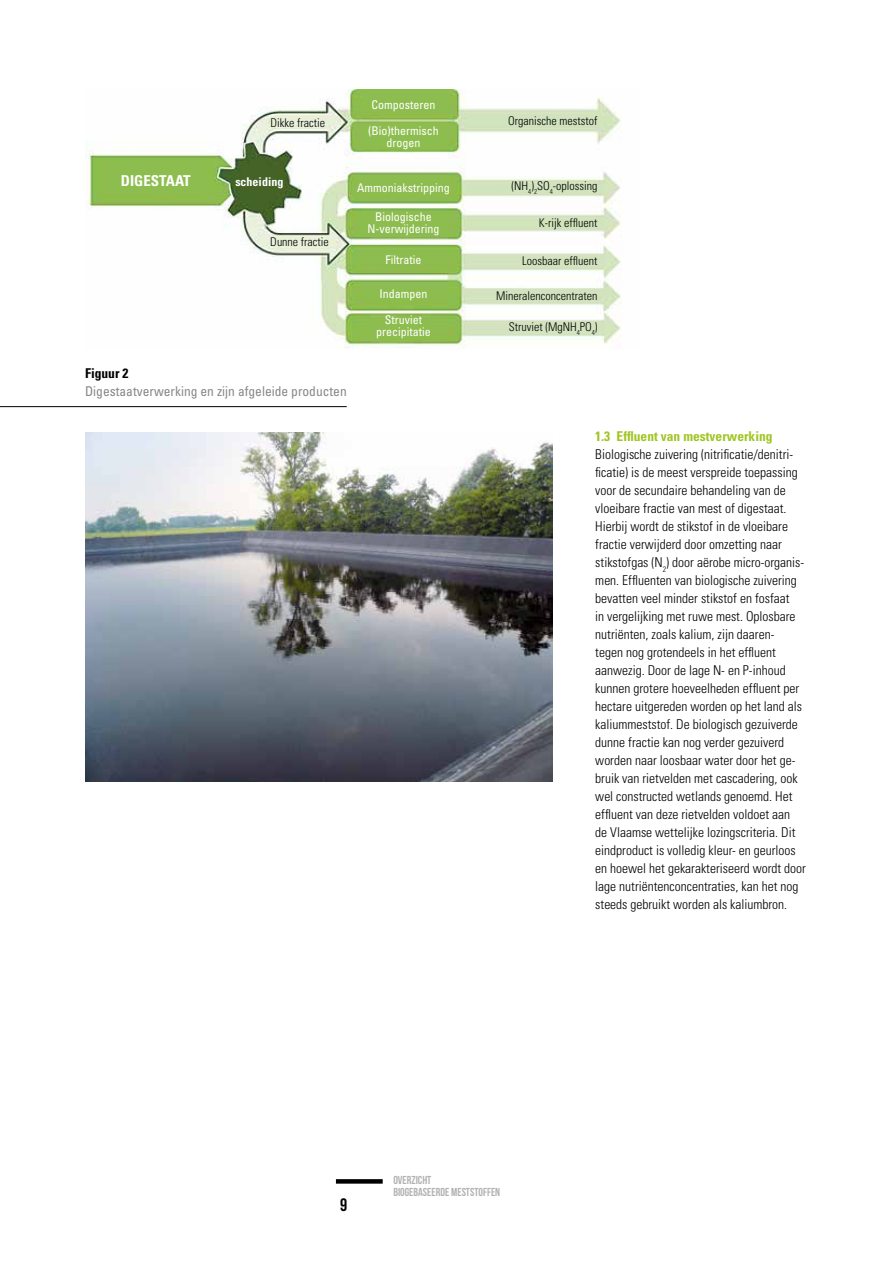
<style>
.page{position:relative;width:893px;height:1263px;background:#fff}
.page>*{position:absolute;margin:0;border:0;box-sizing:border-box;transform-origin:0 0}
.t1{font:18px "Bebas Neue";color:#000}
.t2{font:700 condensed 15px "Univers";color:#fff}
.t3{font:300 condensed 13.5px/18px "Univers";color:#000}
.t4{font:condensed 13.5px "Univers";color:#878787}
.t5{font:700 condensed 13.5px "Univers";color:#a0c522}
.t6{font:700 condensed 13.5px "Univers";color:#000}
.t7{font:300 condensed 12px "Univers";color:#000}
.t8{font:condensed 12px/25.8px "Univers";color:#fff;text-align:center}
.t9{font:700 condensed 12px "Univers";color:#fff}
.t10{font:11.55px/11.6px "Bebas Neue";color:#b3b2b2}
</style>
<div class="page">
<div style="left:336px;top:1179px;width:47px;height:5px;background:#000"></div>
<hr style="left:0;top:406px;width:347px;height:1px;background:#000">
<img style="left:85px;top:90px;width:536px;height:259px">
<img style="left:85px;top:432px;width:468px;height:350px">
<p class="t8" style="left:368px;top:92px;width:72px;text-align:left">Composteren (Bio)thermisch</p>
<p class="t8" style="left:387px;top:130px;width:35px">drogen</p>
<p class="t8" style="left:357px;top:175px;width:94px">Ammoniakstripping</p>
<p class="t8" style="left:368px;top:211px;width:73px;line-height:12px">Biologische<br>N-verwijdering</p>
<p class="t8" style="left:386px;top:247px;width:37px">Filtratie</p>
<p class="t8" style="left:380px;top:281px;width:49px">Indampen<br>Struviet</p>
<p class="t8" style="left:376px;top:319px;width:56px">precipitatie</p>
<p class="t7" style="left:270px;top:115px;width:56px">Dikke fractie</p>
<p class="t7" style="left:508px;top:113px;width:91px">Organische meststof</p>
<p class="t2" style="left:121px;top:171px;width:71px">DIGESTAAT</p>
<p class="t9" style="left:235px;top:174px;width:49px">scheiding</p>
<p class="t7" style="left:512px;top:179px;width:87px">(NH<sub>4</sub>)<sub>2</sub>SO<sub>4</sub>-oplossing</p>
<p class="t7" style="left:539px;top:216px;width:60px">K-rijk effluent</p>
<p class="t7" style="left:522px;top:253px;width:77px">Loosbaar effluent</p>
<p class="t7" style="left:496px;top:288px;width:103px">Mineralenconcentraten</p>
<p class="t7" style="left:509px;top:319px;width:90px">Struviet (MgNH<sub>4</sub>PO<sub>4</sub>)</p>
<p class="t7" style="left:270px;top:235px;width:60px">Dunne fractie</p>
<p class="t6" style="left:85px;top:365px;width:45px">Figuur 2</p>
<p class="t4" style="left:85px;top:383px;width:263px">Digestaatverwerking en zijn afgeleide producten</p>
<p class="t5" style="left:595px;top:428px;width:179px">1.3 Effluent van mestverwerking</p>
<p class="t3" style="left:595px;top:445px;width:212px">Biologische zuivering (nitrificatie/denitri&shy;ficatie) is de meest verspreide toepassing voor de secundaire behandeling van de vloeibare fractie van mest of digestaat.<br>Hierbij wordt de stikstof in de vloeibare fractie verwijderd door omzetting naar stikstofgas (N<sub>2</sub>) door aërobe micro-organis&shy;men. Effluenten van biologische zuivering bevatten veel minder stikstof en fosfaat<br>in vergelijking met ruwe mest. Oplosbare nutriënten, zoals kalium, zijn daaren-<br>tegen nog grotendeels in het effluent aanwezig. Door de lage N- en P-inhoud kunnen grotere hoeveelheden effluent per hectare uitgereden worden op het land als kaliummeststof. De biologisch gezuiverde dunne fractie kan nog verder gezuiverd worden naar loosbaar water door het ge&shy;bruik van rietvelden met cascadering, ook wel constructed wetlands genoemd. Het effluent van deze rietvelden voldoet aan<br>de Vlaamse wettelijke lozingscriteria. Dit eindproduct is volledig kleur- en geurloos en hoewel het gekarakteriseerd wordt door lage nutriëntenconcentraties, kan het nog steeds gebruikt worden als kaliumbron.</p>
<h1 class="t1" style="left:340px;top:1194px;width:9px">9</h1>
<p class="t10" style="left:393px;top:1174px;width:108px">OVERZICHT<br>BIOGEBASEERDE MESTSTOFFEN</p>
</div>
